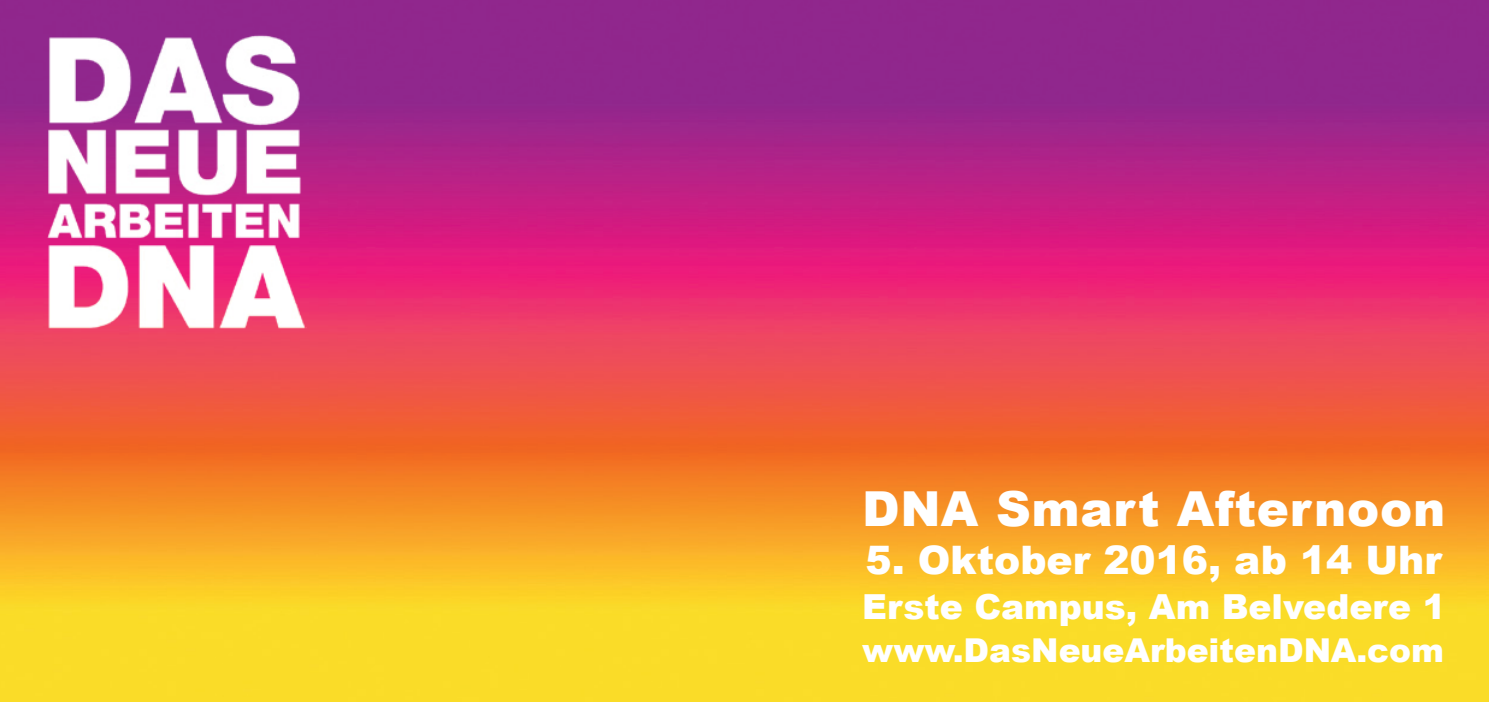
<style>
.page{position:relative;width:1489px;height:702px;background:#fff}
.page>*{position:absolute;margin:0;border:0;box-sizing:border-box;transform-origin:0 0}
.t1{font:900 48.25px "Arial";letter-spacing:.015em;color:#fff}
.t2{font:900 39.25px "Arial";color:#fff}
.t3{font:900 34.5px "Arial";color:#fff}
.t4{font:900 33px "Arial";color:#fff}
</style>
<div class="page">
<img style="left:0;top:0;width:1488px;height:702px">
<img style="left:41px;top:31px;width:265px;height:300px">
<p class="t1" style="left:862px;top:474px;width:584px">DNA Smart Afternoon</p>
<p class="t2" style="left:865px;top:531px;width:578px">5. Oktober 2016, ab 14 Uhr</p>
<p class="t3" style="left:862px;top:581px;width:585px">Erste Campus, Am Belvedere 1</p>
<p class="t4" style="left:862px;top:626px;width:583px">www.DasNeueArbeitenDNA.com</p>
</div>
